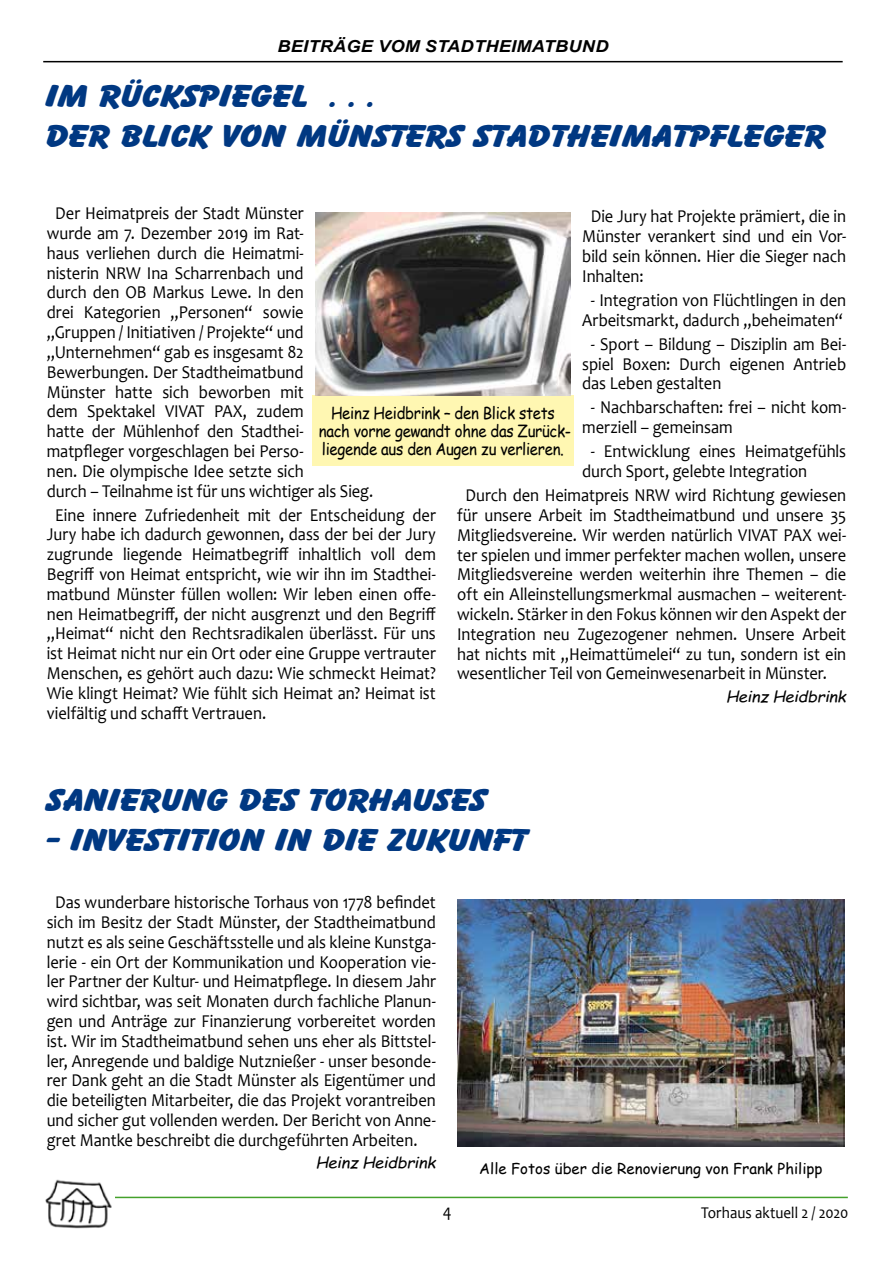
<style>
.page{position:relative;width:893px;height:1263px;background:#fff}
.page>*{position:absolute;margin:0;border:0;box-sizing:border-box;transform-origin:0 0}
.t1{font:33px/39.6px "Cartoon Wide";letter-spacing:-.01em;color:#003882}
.t2{font:18.15px/19.8px "Candara";color:#000;text-align:justify;scale:.91 1}
.t3{font:16.5px/18px "Comic Sans MS";letter-spacing:-.02em;color:#000;text-align:center;scale:.91 1}
.t4{font:italic 700 16.5px "Arial";letter-spacing:.015em;color:#000;scale:1.1 1}
.t5{font:16.5px "Candara";color:#000;scale:.91 1}
.t6{font:15px "Comic Sans MS";color:#000}
.t7{font:italic 15px "Comic Sans MS";letter-spacing:-.02em;color:#000;scale:1.1 1}
</style>
<div class="page">
<hr style="left:110px;top:1197px;width:738px;height:1px;background:#44a12b">
<img style="left:45px;top:1179px;width:70px;height:50px">
<hr style="left:43px;top:61px;width:800px;height:1px;background:#000">
<div style="left:312px;top:395px;width:262px;height:71px;background:#fff7b2"></div>
<img style="left:315px;top:213px;width:256px;height:182px">
<img style="left:457px;top:899px;width:387px;height:247px">
<p class="t4" style="left:277px;top:36px;width:302px">BEITRÄGE VOM STADTHEIMATBUND</p>
<h1 class="t1" style="left:46px;top:77px;width:782px">IM RÜCKSPIEGEL . . .<br>DER BLICK VON MÜNSTERS STADTHEIMATPFLEGER</h1>
<p class="t2" style="left:47px;top:203px;width:360px;text-align:left;text-indent:9px">Der Heimatpreis der Stadt Münster<br>wurde am 7. Dezember 2019 im Rat-<br>haus verliehen durch die Heimatmi-<br>nisterin NRW Ina Scharrenbach und<br>durch den OB Markus Lewe. In den<br>drei Kategorien „Personen“ sowie „Gruppen / Initiativen / Projekte“ und „Unternehmen“ gab es insgesamt 82<br>Bewerbungen. Der Stadtheimatbund<br>Münster hatte sich beworben mit<br>dem Spektakel VIVAT PAX, zudem<br>hatte der Mühlenhof den Stadthei&shy;matpfleger vorgeschlagen bei Perso-<br>nen. Die olympische Idee setzte sich<br>durch – Teilnahme ist für uns wichtiger als Sieg.</p>
<p class="t2" style="left:47px;top:505px;width:429px;text-indent:8px">Eine innere Zufriedenheit mit der Entscheidung der Jury habe ich dadurch gewonnen, dass der bei der Jury zugrunde liegende Heimatbegriff inhaltlich voll dem Begriff von Heimat entspricht, wie wir ihn im Stadthei&shy;matbund Münster füllen wollen: Wir leben einen offe&shy;nen Heimatbegriff, der nicht ausgrenzt und den Begriff „Heimat“ nicht den Rechtsradikalen überlässt. Für uns ist Heimat nicht nur ein Ort oder eine Gruppe vertrauter Menschen, es gehört auch dazu: Wie schmeckt Heimat?<br>Wie klingt Heimat? Wie fühlt sich Heimat an? Heimat ist vielfältig und schafft Vertrauen.</p>
<p class="t2" style="left:582px;top:206px;width:292px;text-indent:8px">Die Jury hat Projekte prämiert, die in Münster verankert sind und ein Vor&shy;bild sein können. Hier die Sieger nach Inhalten:</p>
<p class="t2" style="left:582px;top:290px;width:292px;text-align:center">- Integration von Flüchtlingen in den<br>Arbeitsmarkt, dadurch „beheimaten“</p>
<p class="t2" style="left:582px;top:334px;width:292px;text-indent:8px">- Sport – Bildung – Disziplin am Bei&shy;spiel Boxen: Durch eigenen Antrieb das Leben gestalten</p>
<p class="t2" style="left:582px;top:397px;width:292px;text-indent:8px">- Nachbarschaften: frei – nicht kom&shy;merziell – gemeinsam</p>
<p class="t2" style="left:582px;top:441px;width:292px;text-indent:8px">- Entwicklung eines Heimatgefühls durch Sport, gelebte Integration</p>
<p class="t2" style="left:457px;top:485px;width:429px;text-indent:9px">Durch den Heimatpreis NRW wird Richtung gewiesen für unsere Arbeit im Stadtheimatbund und unsere 35<br>Mitgliedsvereine. Wir werden natürlich VIVAT PAX wei&shy;ter spielen und immer perfekter machen wollen, unsere Mitgliedsvereine werden weiterhin ihre Themen – die oft ein Alleinstellungsmerkmal ausmachen – weiterent&shy;wickeln. Stärker in den Fokus können wir den Aspekt der Integration neu Zugezogener nehmen. Unsere Arbeit hat nichts mit „Heimattümelei“ zu tun, sondern ist ein wesentlicher Teil von Gemeinwesenarbeit in Münster.</p>
<p class="t7" style="left:726px;top:685px;width:111px">Heinz Heidbrink</p>
<p class="t3" style="left:319px;top:403px;width:279px">Heinz Heidbrink – den Blick stets nach vorne gewandt ohne das Zurück&shy;liegende aus den Augen zu verlieren.</p>
<h1 class="t1" style="left:47px;top:781px;width:442px">SANIERUNG DES TORHAUSES</h1>
<h1 class="t1" style="left:47px;top:820px;width:482px">- INVESTITION IN DIE ZUKUNFT</h1>
<p class="t2" style="left:47px;top:892px;width:429px;text-indent:9px">Das wunderbare historische Torhaus von 1778 befindet sich im Besitz der Stadt Münster, der Stadtheimatbund nutzt es als seine Geschäftsstelle und als kleine Kunstga&shy;lerie - ein Ort der Kommunikation und Kooperation vie&shy;ler Partner der Kultur- und Heimatpflege. In diesem Jahr wird sichtbar, was seit Monaten durch fachliche Planun&shy;gen und Anträge zur Finanzierung vorbereitet worden ist. Wir im Stadtheimatbund sehen uns eher als Bittstel&shy;ler, Anregende und baldige Nutznießer - unser besonde&shy;rer Dank geht an die Stadt Münster als Eigentümer und die beteiligten Mitarbeiter, die das Projekt vorantreiben und sicher gut vollenden werden. Der Bericht von Anne&shy;gret Mantke beschreibt die durchgeführten Arbeiten.</p>
<p class="t7" style="left:316px;top:1151px;width:111px">Heinz Heidbrink</p>
<p class="t6" style="left:479px;top:1158px;width:345px">Alle Fotos über die Renovierung von Frank Philipp</p>
<p class="t2" style="left:443px;top:1201px;width:11px">4</p>
<p class="t5" style="left:701px;top:1202px;width:163px">Torhaus aktuell 2 / 2020</p>
</div>
